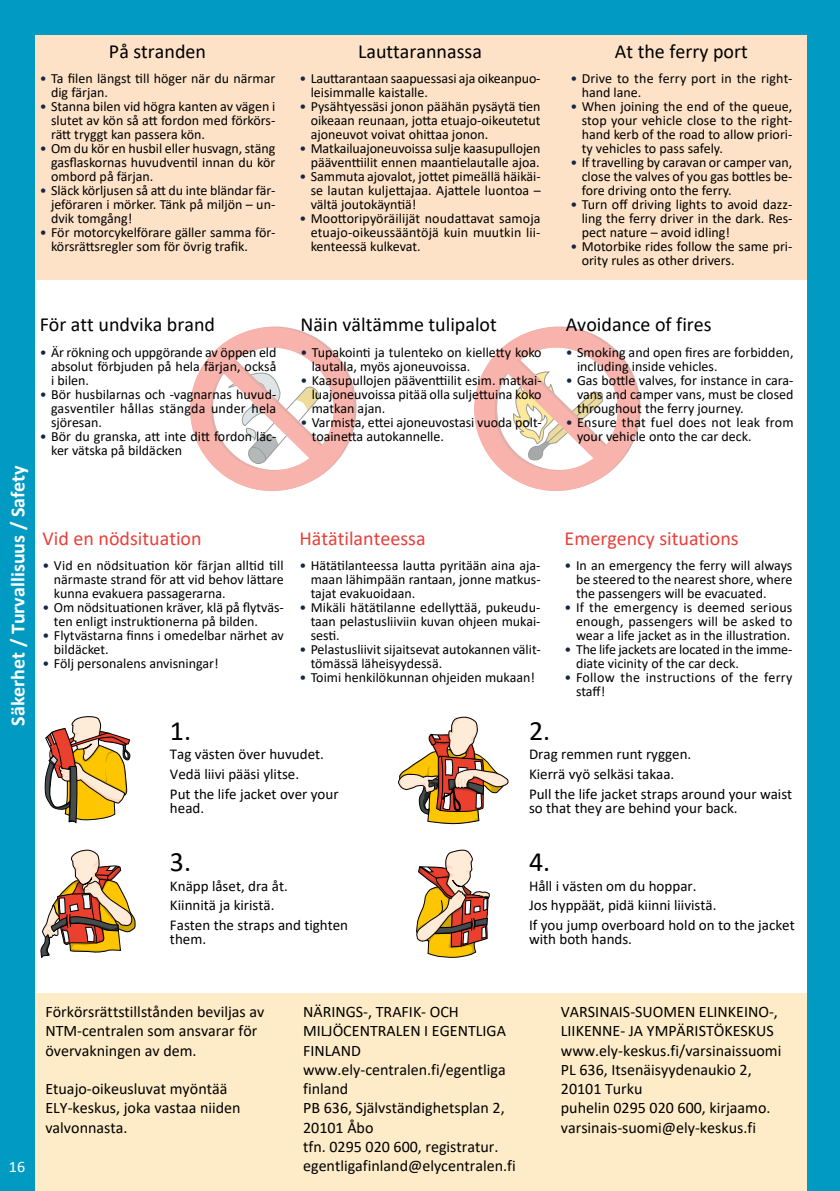
<style>
.page{position:relative;width:840px;height:1191px;background:#fff}
.page>*{position:absolute;margin:0;border:0;box-sizing:border-box;transform-origin:0 0}
.t1{font:28px "Calibri";color:#000}
.t2{font:20px "Calibri";color:#000}
.t3{font:20px "Calibri";color:#e8403a}
.t4{font:700 20px "Calibri";color:#fff}
.t5{font:16px/19.2px "Calibri";color:#000}
.t6{font:16px "Calibri";color:#fff}
.t7{font:15px/19.6px "Calibri";color:#000}
.t8{font:14px/14px "Calibri";color:#000;text-align:justify}
.t9{font:14px/14px "Calibri";letter-spacing:.02em;color:#000}
.s1{color:#162745}
</style>
<div class="page">
<div style="left:0;top:994px;width:839px;height:197px;background:#feecc8"></div>
<div style="left:0;top:0;width:839px;height:280px;background:#fde2c7"></div>
<svg style="left:474px;top:326px;width:166px;height:165px"></svg>
<svg style="left:190px;top:326px;width:166px;height:165px"></svg>
<svg style="left:44px;top:716px;width:86px;height:108px"></svg>
<svg style="left:398px;top:716px;width:110px;height:108px"></svg>
<svg style="left:41px;top:850px;width:95px;height:107px"></svg>
<svg style="left:416px;top:850px;width:73px;height:107px"></svg>
<div style="left:0;top:0;width:839px;height:34px;background:#009ac3"></div>
<div style="left:0;top:0;width:34px;height:1191px;background:#009ac3"></div>
<div style="left:806px;top:0;width:33px;height:1191px;background:#009ac3"></div>
<h2 class="t2" style="left:109px;top:37px;width:98px">På stranden</h2>
<p class="t8" style="left:51px;top:71px;width:225px;text-indent:-11px"><span class="s1">•</span> Ta filen längst till höger när du närmar dig färjan.</p>
<p class="t8" style="left:51px;top:99px;width:225px;text-indent:-11px"><span class="s1">•</span> Stanna bilen vid högra kanten av vägen i slutet av kön så att fordon med förkörs&shy;rätt tryggt kan passera kön.</p>
<p class="t8" style="left:51px;top:141px;width:225px;text-indent:-11px"><span class="s1">•</span> Om du kör en husbil eller husvagn, stäng gasflaskornas huvudventil innan du kör ombord på färjan.</p>
<p class="t8" style="left:51px;top:183px;width:225px;text-indent:-11px"><span class="s1">•</span> Släck körljusen så att du inte bländar fär&shy;jeföraren i mörker. Tänk på miljön – un&shy;dvik tomgång!</p>
<p class="t8" style="left:51px;top:225px;width:225px;text-indent:-11px"><span class="s1">•</span> För motorcykelförare gäller samma för&shy;körsrättsregler som för övrig trafik.</p>
<h2 class="t2" style="left:358px;top:37px;width:125px">Lauttarannassa</h2>
<p class="t8" style="left:310px;top:71px;width:231px;text-indent:-11px"><span class="s1">•</span> Lauttarantaan saapuessasi aja oikeanpuo&shy;leisimmalle kaistalle.</p>
<p class="t8" style="left:310px;top:99px;width:231px;text-indent:-11px"><span class="s1">•</span> Pysähtyessäsi jonon päähän pysäytä tien oikeaan reunaan, jotta etuajo-oikeutetut ajoneuvot voivat ohittaa jonon.</p>
<p class="t8" style="left:299px;top:141px;width:242px;text-align:right"><span class="s1">•</span> Matkailuajoneuvoissa sulje kaasupullojen pääventtiilit ennen maantielautalle ajoa.</p>
<p class="t8" style="left:310px;top:169px;width:231px;text-indent:-11px"><span class="s1">•</span> Sammuta ajovalot, jottet pimeällä häikäi&shy;se lautan kuljettajaa. Ajattele luontoa – vältä joutokäyntiä!</p>
<p class="t8" style="left:310px;top:211px;width:231px;text-indent:-11px"><span class="s1">•</span> Moottoripyöräilijät noudattavat samoja etuajo-oikeussääntöjä kuin muutkin lii&shy;kenteessä kulkevat.</p>
<h2 class="t2" style="left:614px;top:37px;width:134px">At the ferry port</h2>
<p class="t8" style="left:581px;top:71px;width:212px;text-indent:-11px"><span class="s1">•</span> Drive to the ferry port in the right&shy;hand lane.</p>
<p class="t8" style="left:581px;top:99px;width:212px;text-indent:-11px"><span class="s1">•</span> When joining the end of the queue, stop your vehicle close to the right&shy;hand kerb of the road to allow priori&shy;ty vehicles to pass safely.</p>
<p class="t8" style="left:581px;top:155px;width:212px;text-indent:-11px"><span class="s1">•</span> If travelling by caravan or camper van, close the valves of you gas bottles be&shy;fore driving onto the ferry.</p>
<p class="t8" style="left:581px;top:197px;width:212px;text-indent:-11px"><span class="s1">•</span> Turn off driving lights to avoid dazz&shy;ling the ferry driver in the dark. Res&shy;pect nature – avoid idling!</p>
<p class="t8" style="left:581px;top:239px;width:212px;text-indent:-11px"><span class="s1">•</span> Motorbike rides follow the same pri&shy;ority rules as other drivers.</p>
<h2 class="t4" style="left:4px;top:726px;width:262px;rotate:-90deg">Säkerhet / Turvallisuus / Safety</h2>
<h2 class="t2" style="left:40px;top:311px;width:177px">För att undvika brand</h2>
<p class="t8" style="left:51px;top:344px;width:227px;text-indent:-11px"><span class="s1">•</span> Är rökning och uppgörande av öppen eld absolut förbjuden på hela färjan, också i bilen.</p>
<p class="t8" style="left:51px;top:386px;width:227px;text-indent:-11px"><span class="s1">•</span> Bör husbilarnas och -vagnarnas huvud&shy;gasventiler hållas stängda under hela sjöresan.</p>
<p class="t8" style="left:51px;top:428px;width:227px;text-indent:-11px"><span class="s1">•</span> Bör du granska, att inte ditt fordon läc&shy;ker vätska på bildäcken</p>
<h2 class="t2" style="left:300px;top:311px;width:198px">Näin vältämme tulipalot</h2>
<p class="t8" style="left:311px;top:344px;width:231px;text-indent:-11px"><span class="s1">•</span> Tupakointi ja tulenteko on kielletty koko lautalla, myös ajoneuvoissa.</p>
<p class="t8" style="left:311px;top:372px;width:231px;text-indent:-11px"><span class="s1">•</span> Kaasupullojen pääventtiilit esim. matkai&shy;luajoneuvoissa pitää olla suljettuina koko matkan ajan.</p>
<p class="t8" style="left:311px;top:414px;width:231px;text-indent:-11px"><span class="s1">•</span> Varmista, ettei ajoneuvostasi vuoda polt&shy;toainetta autokannelle.</p>
<h2 class="t2" style="left:565px;top:311px;width:147px">Avoidance of fires</h2>
<p class="t8" style="left:576px;top:344px;width:218px;text-indent:-11px"><span class="s1">•</span> Smoking and open fires are forbidden, including inside vehicles.</p>
<p class="t8" style="left:576px;top:372px;width:218px;text-indent:-11px"><span class="s1">•</span> Gas bottle valves, for instance in cara&shy;vans and camper vans, must be closed throughout the ferry journey.</p>
<p class="t8" style="left:576px;top:414px;width:218px;text-indent:-11px"><span class="s1">•</span> Ensure that fuel does not leak from your vehicle onto the car deck.</p>
<h2 class="t3" style="left:43px;top:524px;width:160px">Vid en nödsituation</h2>
<p class="t8" style="left:54px;top:558px;width:231px;text-indent:-11px"><span class="s1">•</span> Vid en nödsituation kör färjan alltid till närmaste strand för att vid behov lättare kunna evakuera passagerarna.</p>
<p class="t8" style="left:54px;top:600px;width:231px;text-indent:-11px"><span class="s1">•</span> Om nödsituationen kräver, klä på flytväs&shy;ten enligt instruktionerna på bilden.</p>
<p class="t8" style="left:54px;top:628px;width:231px;text-indent:-11px"><span class="s1">•</span> Flytvästarna finns i omedelbar närhet av bildäcket.</p>
<p class="t8" style="left:43px;top:656px;width:177px"><span class="s1">•</span> Följ personalens anvisningar!</p>
<h2 class="t3" style="left:299px;top:524px;width:128px">Hätätilanteessa</h2>
<p class="t8" style="left:310px;top:558px;width:231px;text-indent:-11px"><span class="s1">•</span> Hätätilanteessa lautta pyritään aina aja&shy;maan lähimpään rantaan, jonne matkus&shy;tajat evakuoidaan.</p>
<p class="t8" style="left:310px;top:600px;width:231px;text-indent:-11px"><span class="s1">•</span> Mikäli hätätilanne edellyttää, pukeudu&shy;taan pelastusliiviin kuvan ohjeen mukai&shy;sesti.</p>
<p class="t8" style="left:310px;top:642px;width:231px;text-indent:-11px"><span class="s1">•</span> Pelastusliivit sijaitsevat autokannen välit&shy;tömässä läheisyydessä.</p>
<p class="t8" style="left:299px;top:670px;width:237px"><span class="s1">•</span> Toimi henkilökunnan ohjeiden mukaan!</p>
<h2 class="t3" style="left:564px;top:524px;width:175px">Emergency situations</h2>
<p class="t8" style="left:575px;top:558px;width:218px;text-indent:-11px"><span class="s1">•</span> In an emergency the ferry will always be steered to the nearest shore, where the passengers will be evacuated.</p>
<p class="t8" style="left:575px;top:600px;width:218px;text-indent:-11px"><span class="s1">•</span> If the emergency is deemed serious enough, passengers will be asked to wear a life jacket as in the illustration.</p>
<p class="t8" style="left:575px;top:642px;width:218px;text-indent:-11px"><span class="s1">•</span> The life jackets are located in the imme&shy;diate vicinity of the car deck.</p>
<p class="t9" style="left:575px;top:670px;width:218px;text-indent:-11px"><span class="s1">•</span> Follow the instructions of the ferry staff!</p>
<h1 class="t1" style="left:170px;top:711px;width:23px">1.</h1>
<p class="t7" style="left:170px;top:744px;width:170px">Tag västen över huvudet.<br>Vedä liivi pääsi ylitse.<br>Put the life jacket over your</p>
<p class="t7" style="left:170px;top:797px;width:36px">head.</p>
<h1 class="t1" style="left:170px;top:842px;width:23px">3.</h1>
<p class="t7" style="left:170px;top:875px;width:179px">Knäpp låset, dra åt.<br>Kiinnitä ja kiristä.<br>Fasten the straps and tighten</p>
<p class="t7" style="left:170px;top:928px;width:38px">them.</p>
<h1 class="t1" style="left:528px;top:711px;width:23px">2.</h1>
<p class="t7" style="left:528px;top:744px;width:264px">Drag remmen runt ryggen.<br>Kierrä vyö selkäsi takaa.<br>Pull the life jacket straps around your waist</p>
<p class="t7" style="left:528px;top:797px;width:210px">so that they are behind your back.</p>
<h1 class="t1" style="left:528px;top:842px;width:23px">4.</h1>
<p class="t7" style="left:528px;top:875px;width:267px">Håll i västen om du hoppar.<br>Jos hyppäät, pidä kiinni liivistä.<br>If you jump overboard hold on to the jacket</p>
<p class="t7" style="left:528px;top:928px;width:104px">with both hands.</p>
<p class="t6" style="left:9px;top:1155px;width:18px">16</p>
<p class="t5" style="left:45px;top:1002px;width:220px">Förkörsrättstillstånden beviljas av<br>NTM-centralen som ansvarar för övervakningen av dem.</p>
<p class="t5" style="left:45px;top:1078px;width:197px">Etuajo-oikeusluvat myöntää<br>ELY-keskus, joka vastaa niiden valvonnasta.</p>
<p class="t5" style="left:303px;top:1002px;width:214px">NÄRINGS-, TRAFIK- OCH<br>MILJÖCENTRALEN I EGENTLIGA<br>FINLAND www.ely-centralen.fi/egentliga finland<br>PB 636, Självständighetsplan 2,<br>20101 Åbo<br>tfn. 0295 020 600, registratur. egentligafinland@elycentralen.fi</p>
<p class="t5" style="left:560px;top:1002px;width:222px">VARSINAIS-SUOMEN ELINKEINO-,<br>LIIKENNE- JA YMPÄRISTÖKESKUS www.ely-keskus.fi/varsinaissuomi<br>PL 636, Itsenäisyydenaukio 2,<br>20101 Turku<br>puhelin 0295 020 600, kirjaamo. varsinais-suomi@ely-keskus.fi</p>
</div>
